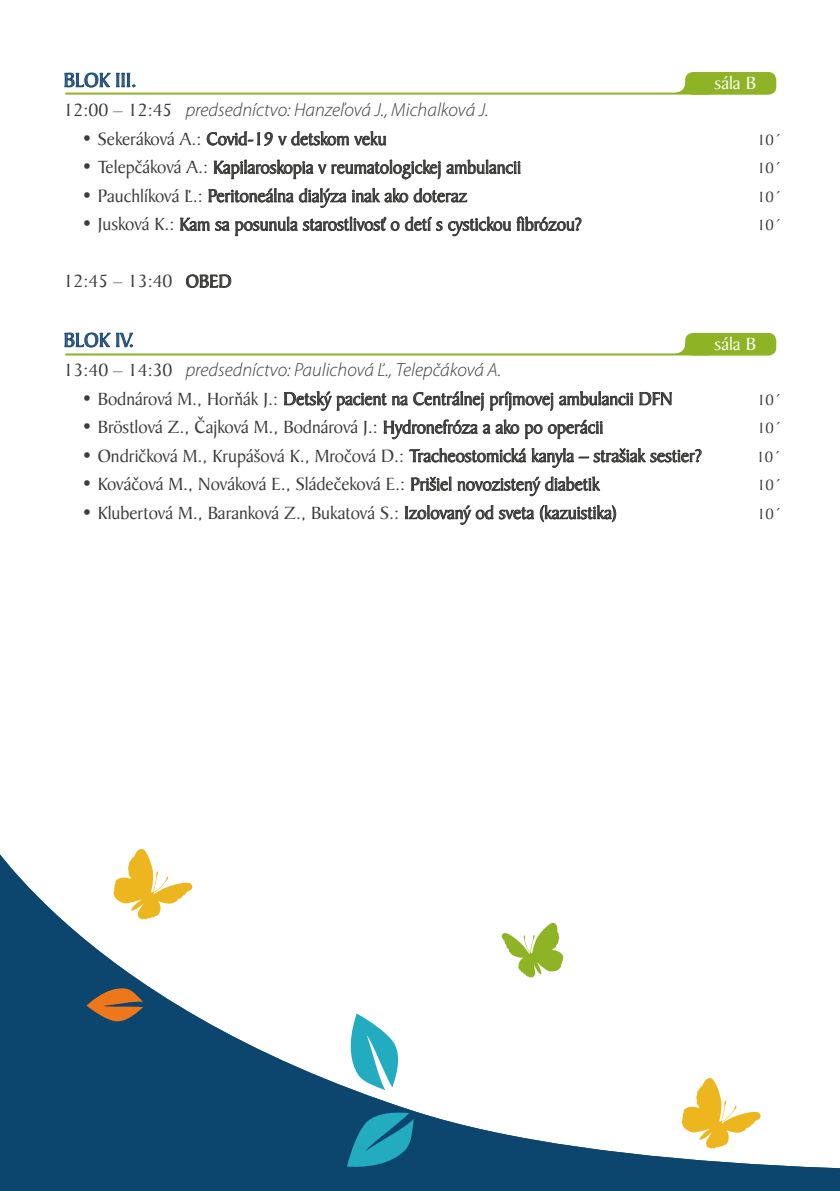
<style>
.page{position:relative;width:840px;height:1191px;background:#fff}
.page>*{position:absolute;margin:0;border:0;box-sizing:border-box;transform-origin:0 0}
.t1{font:21px "Baker Signet AT";color:#2c527a}
.t2{font:19px "Baker Signet AT";color:#3c3c3b}
.t3{font:italic 300 19px "Myriad Pro";color:#3c3c3b}
.t4{font:19px "Baker Signet AT";color:#fff}
.t5{font:16px "Baker Signet AT";color:#3c3c3b}
.s1{font-family:"Baker Signet AT";font-weight:400;font-style:normal}
</style>
<div class="page">
<svg style="left:64px;top:72px;width:72px;height:16px"></svg>
<svg style="left:206px;top:131px;width:181px;height:15px"></svg>
<svg style="left:213px;top:159px;width:308px;height:21px"></svg>
<svg style="left:208px;top:188px;width:260px;height:20px"></svg>
<svg style="left:180px;top:216px;width:401px;height:21px"></svg>
<svg style="left:185px;top:274px;width:46px;height:14px"></svg>
<svg style="left:64px;top:332px;width:70px;height:16px"></svg>
<svg style="left:284px;top:391px;width:388px;height:20px"></svg>
<svg style="left:383px;top:419px;width:220px;height:21px"></svg>
<svg style="left:409px;top:448px;width:292px;height:20px"></svg>
<svg style="left:411px;top:476px;width:190px;height:21px"></svg>
<svg style="left:404px;top:505px;width:212px;height:20px"></svg>
<svg style="left:0;top:849px;width:839px;height:342px"></svg>
<svg style="left:347px;top:1110px;width:66px;height:60px;background:#197f9c"></svg>
<svg style="left:86px;top:986px;width:57px;height:36px;background:#856041"></svg>
<svg style="left:681px;top:1078px;width:79px;height:70px"></svg>
<svg style="left:501px;top:922px;width:62px;height:55px"></svg>
<div style="left:684px;top:333px;width:91px;height:22px;background:#8eb325;border-radius:8px"></div>
<hr style="left:65px;top:353px;width:644px;height:2px;background:#8eb325">
<svg style="left:675px;top:343px;width:11px;height:11px"></svg>
<div style="left:684px;top:72px;width:91px;height:23px;background:#8eb325;border-radius:8px"></div>
<hr style="left:65px;top:93px;width:644px;height:2px;background:#8eb325">
<svg style="left:675px;top:82px;width:11px;height:11px"></svg>
<p class="t1" style="left:63px;top:68px;width:74px">BLOK III.</p>
<p class="t3" style="left:63px;top:100px;width:426px"><span class="s1">12:00 – 12:45</span> predsedníctvo: Hanzeľová J., Michalková J.</p>
<p class="t2" style="left:81px;top:128px;width:306px">• Sekeráková A.: Covid-19 v detskom veku</p>
<p class="t5" style="left:756px;top:131px;width:26px">10´</p>
<p class="t2" style="left:81px;top:156px;width:441px">• Telepčáková A.: Kapilaroskopia v reumatologickej ambulancii</p>
<p class="t5" style="left:756px;top:159px;width:26px">10´</p>
<p class="t2" style="left:81px;top:185px;width:387px">• Pauchlíková Ľ.: Peritoneálna dialýza inak ako doteraz</p>
<p class="t5" style="left:756px;top:188px;width:26px">10´</p>
<p class="t2" style="left:81px;top:213px;width:501px">• Jusková K.: Kam sa posunula starostlivosť o detí s cystickou fibrózou?</p>
<p class="t5" style="left:756px;top:216px;width:26px">10´</p>
<p class="t2" style="left:63px;top:270px;width:169px">12:45 – 13:40 OBED</p>
<p class="t4" style="left:714px;top:72px;width:43px">sála B</p>
<p class="t1" style="left:63px;top:328px;width:72px">BLOK IV.</p>
<p class="t3" style="left:63px;top:360px;width:439px"><span class="s1">13:40 – 14:30</span> predsedníctvo: Paulichová Ľ., Telepčáková A.</p>
<p class="t2" style="left:81px;top:388px;width:592px">• Bodnárová M., Horňák J.: Detský pacient na Centrálnej príjmovej ambulancii DFN</p>
<p class="t5" style="left:756px;top:390px;width:26px">10´</p>
<p class="t2" style="left:81px;top:416px;width:523px">• Bröstlová Z., Čajková M., Bodnárová J.: Hydronefróza a ako po operácii</p>
<p class="t5" style="left:756px;top:419px;width:26px">10´</p>
<p class="t2" style="left:81px;top:445px;width:621px">• Ondričková M., Krupášová K., Mročová D.: Tracheostomická kanyla – strašiak sestier?</p>
<p class="t5" style="left:756px;top:447px;width:26px">10´</p>
<p class="t2" style="left:81px;top:473px;width:519px">• Kováčová M., Nováková E., Sládečeková E.: Prišiel novozistený diabetik</p>
<p class="t5" style="left:756px;top:476px;width:26px">10´</p>
<p class="t2" style="left:81px;top:502px;width:536px">• Klubertová M., Baranková Z., Bukatová S.: Izolovaný od sveta (kazuistika)</p>
<p class="t5" style="left:756px;top:504px;width:26px">10´</p>
<p class="t4" style="left:714px;top:333px;width:43px">sála B</p>
</div>
